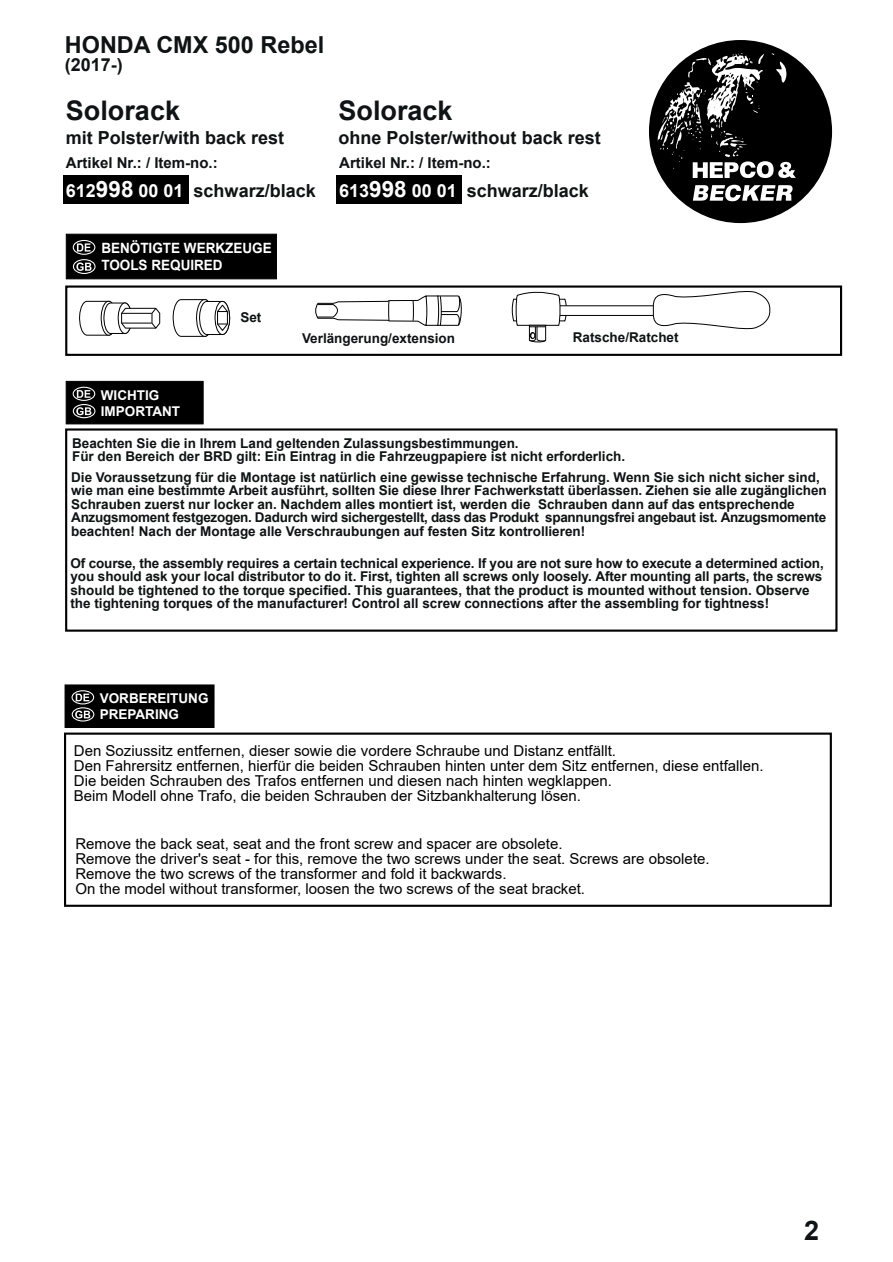
<style>
.page{position:relative;width:893px;height:1262px;background:#fff}
.page>*{position:absolute;margin:0;border:0;box-sizing:border-box;transform-origin:0 0}
.t1{font:700 27px "Arial";color:#0f1313}
.t2{font:700 23.4px "Arial";color:#0f1313}
.t3{font:700 18px "Arial";color:#0f1313}
.t4{font:15px/15px "Arial";color:#000001}
.t5{font:700 15px "Arial";color:#0f1313}
.t6{font:700 14.1px/17px "Arial";color:#fff;scale:.95 1}
.t7{font:700 13.5px/13.5px "Arial";color:#0f1313}
.t8{font:700 13.5px/16.2px "Arial";color:#fff}
.s1{color:#fff}
.s2{font-size:22.5px;color:#fff}
</style>
<div class="page">
<div style="left:649px;top:40px;width:183px;height:183px;background:#000001;border-radius:50%"></div>
<svg style="left:692px;top:185px;width:100px;height:16px"></svg>
<svg style="left:656px;top:53px;width:139px;height:125px"></svg>
<div style="left:65px;top:428px;width:772px;height:203px;border:2px solid #000001"></div>
<div style="left:66px;top:381px;width:137px;height:43px;background:#000001;border:1px solid #000001"></div>
<div style="left:65px;top:285px;width:777px;height:71px;border:2px solid #000001"></div>
<svg style="left:315px;top:295px;width:147px;height:31px"></svg>
<div style="left:555px;top:305px;width:101px;height:11px;border:1px solid #000001"></div>
<svg style="left:511px;top:291px;width:56px;height:52px"></svg>
<svg style="left:652px;top:291px;width:118px;height:39px"></svg>
<div style="left:64px;top:732px;width:767px;height:174px;border:2px solid #000001"></div>
<svg style="left:77px;top:390px;width:13px;height:8px"></svg>
<div style="left:73px;top:387px;width:22px;height:14px;border:1px solid #fff;border-radius:50%"></div>
<svg style="left:76px;top:407px;width:15px;height:8px"></svg>
<div style="left:73px;top:404px;width:22px;height:14px;border:1px solid #fff;border-radius:50%"></div>
<svg style="left:172px;top:299px;width:59px;height:38px"></svg>
<svg style="left:79px;top:300px;width:82px;height:36px"></svg>
<div style="left:66px;top:234px;width:211px;height:45px;background:#000001;border:1px solid #000001"></div>
<svg style="left:77px;top:243px;width:14px;height:8px"></svg>
<div style="left:73px;top:240px;width:22px;height:15px;border:1px solid #fff;border-radius:50%"></div>
<svg style="left:76px;top:262px;width:15px;height:9px"></svg>
<div style="left:73px;top:259px;width:23px;height:15px;border:1px solid #fff;border-radius:50%"></div>
<div style="left:65px;top:684px;width:149px;height:44px;background:#000001;border:1px solid #000001"></div>
<svg style="left:76px;top:693px;width:13px;height:8px"></svg>
<div style="left:71px;top:690px;width:23px;height:14px;border:1px solid #fff;border-radius:50%"></div>
<svg style="left:75px;top:710px;width:15px;height:8px"></svg>
<div style="left:72px;top:707px;width:22px;height:14px;border:1px solid #fff;border-radius:50%"></div>
<div style="left:63px;top:175px;width:126px;height:29px;background:#000001"></div>
<div style="left:335px;top:175px;width:126px;height:29px;background:#000001"></div>
<h2 class="t2" style="left:65px;top:29px;width:261px">HONDA CMX 500 Rebel</h2>
<h3 class="t3" style="left:65px;top:52px;width:60px">(2017-)</h3>
<h1 class="t1" style="left:66px;top:92px;width:116px">Solorack</h1>
<h3 class="t3" style="left:66px;top:125px;width:220px">mit Polster/with back rest</h3>
<p class="t5" style="left:66px;top:152px;width:153px">Artikel Nr.: / Item-no.:</p>
<h3 class="t3" style="left:66px;top:178px;width:251px"><span class="s1">612</span><span class="s2">998</span> <span class="s1">00 01</span> schwarz/black</h3>
<h1 class="t1" style="left:338px;top:92px;width:116px">Solorack</h1>
<h3 class="t3" style="left:338px;top:125px;width:264px">ohne Polster/without back rest</h3>
<p class="t5" style="left:339px;top:152px;width:153px">Artikel Nr.: / Item-no.:</p>
<h3 class="t3" style="left:339px;top:178px;width:251px"><span class="s1">613</span><span class="s2">998</span> <span class="s1">00 01</span> schwarz/black</h3>
<p class="t6" style="left:101px;top:240px;width:181px">BENÖTIGTE WERKZEUGE<br>TOOLS REQUIRED</p>
<p class="t7" style="left:240px;top:310px;width:23px">Set</p>
<p class="t8" style="left:101px;top:387px;width:81px">WICHTIG<br>IMPORTANT</p>
<p class="t7" style="left:302px;top:332px;width:155px">Verlängerung/extension</p>
<p class="t7" style="left:573px;top:330px;width:107px">Ratsche/Ratchet</p>
<p class="t7" style="left:72px;top:436px;width:554px">Beachten Sie die in Ihrem Land geltenden Zulassungsbestimmungen.<br>Für den Bereich der BRD gilt: Ein Eintrag in die Fahrzeugpapiere ist nicht erforderlich.</p>
<p class="t7" style="left:71px;top:470px;width:757px">Die Voraussetzung für die Montage ist natürlich eine gewisse technische Erfahrung. Wenn Sie sich nicht sicher sind, wie man eine bestimmte Arbeit ausführt, sollten Sie diese Ihrer Fachwerkstatt überlassen. Ziehen sie alle zugänglichen Schrauben zuerst nur locker an. Nachdem alles montiert ist, werden die Schrauben dann auf das entsprechende Anzugsmoment festgezogen. Dadurch wird sichergestellt, dass das Produkt spannungsfrei angebaut ist. Anzugsmomente beachten! Nach der Montage alle Verschraubungen auf festen Sitz kontrollieren!</p>
<p class="t7" style="left:70px;top:556px;width:755px">Of course, the assembly requires a certain technical experience. If you are not sure how to execute a determined action, you should ask your local distributor to do it. First, tighten all screws only loosely. After mounting all parts, the screws should be tightened to the torque specified. This guarantees, that the product is mounted without tension. Observe the tightening torques of the manufacturer! Control all screw connections after the assembling for tightness!</p>
<p class="t8" style="left:100px;top:690px;width:110px">VORBEREITUNG<br>PREPARING</p>
<p class="t4" style="left:74px;top:743px;width:691px">Den Soziussitz entfernen, dieser sowie die vordere Schraube und Distanz entfällt.<br>Den Fahrersitz entfernen, hierfür die beiden Schrauben hinten unter dem Sitz entfernen, diese entfallen.<br>Die beiden Schrauben des Trafos entfernen und diesen nach hinten wegklappen.<br>Beim Modell ohne Trafo, die beiden Schrauben der Sitzbankhalterung lösen.</p>
<p class="t4" style="left:75px;top:836px;width:635px">Remove the back seat, seat and the front screw and spacer are obsolete.<br>Remove the driver's seat - for this, remove the two screws under the seat. Screws are obsolete.<br>Remove the two screws of the transformer and fold it backwards.<br>On the model without transformer, loosen the two screws of the seat bracket.</p>
<h1 class="t1" style="left:804px;top:1211px;width:17px">2</h1>
</div>
